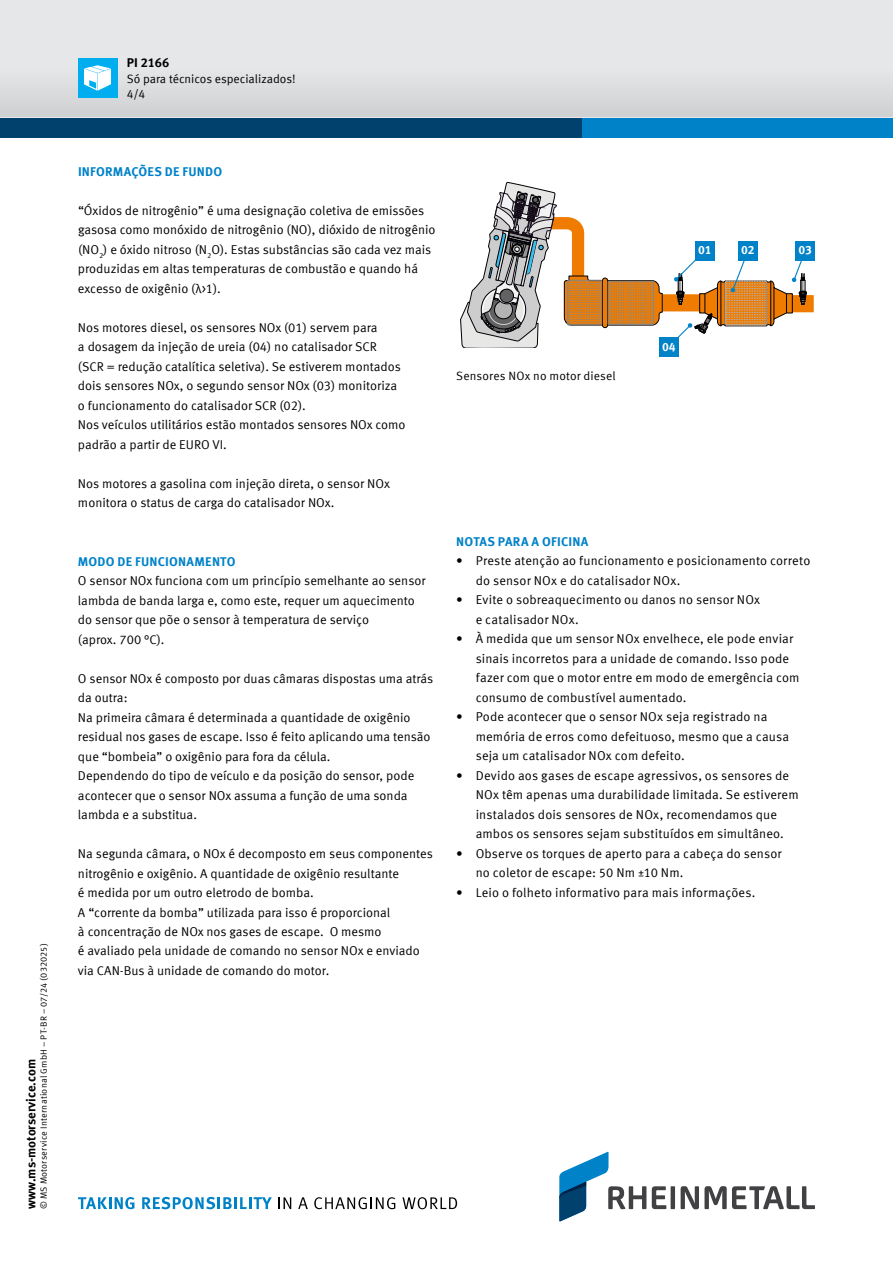
<style>
.page{position:relative;width:893px;height:1263px;background:#fff}
.page>*{position:absolute;margin:0;border:0;box-sizing:border-box;transform-origin:0 0}
.t1{font:12.75px/19.5px "Meta Offc Pro Norm";color:#000}
.t2{font:700 12.75px "Meta Offc Pro";letter-spacing:.015em;color:#0082c8}
.t3{font:700 12.75px "Meta Offc Pro";color:#000}
.t4{font:12px "Meta Offc Pro Norm";color:#000}
.t5{font:700 12px "Meta Offc Pro";letter-spacing:-.025em;color:#fff}
.t6{font:9px "Meta Offc Pro Norm";letter-spacing:.02em;color:#000}
</style>
<div class="page">
<div style="left:0;top:0;width:893px;height:127px;background:#e6e7e8"></div>
<div style="left:0;top:68px;width:893px;height:49px;background:#dadbdd"></div>
<div style="left:78px;top:58px;width:39px;height:39px;background:#00aeef"></div>
<svg style="left:84px;top:65px;width:27px;height:26px"></svg>
<svg style="left:559px;top:1152px;width:256px;height:69px"></svg>
<div style="left:0;top:118px;width:893px;height:19px;background:#00416e"></div>
<div style="left:582px;top:118px;width:311px;height:19px;background:#0082c8"></div>
<svg style="left:460px;top:182px;width:354px;height:166px"></svg>
<div style="left:695px;top:241px;width:20px;height:19px;background:#0082c8"></div>
<div style="left:738px;top:241px;width:20px;height:19px;background:#0082c8"></div>
<div style="left:795px;top:241px;width:20px;height:19px;background:#0082c8"></div>
<div style="left:659px;top:338px;width:20px;height:19px;background:#0082c8"></div>
<svg style="left:78px;top:1197px;width:56px;height:12px"></svg>
<svg style="left:142px;top:1197px;width:130px;height:12px"></svg>
<svg style="left:278px;top:1197px;width:13px;height:12px"></svg>
<svg style="left:298px;top:1197px;width:10px;height:12px"></svg>
<svg style="left:314px;top:1197px;width:81px;height:12px"></svg>
<svg style="left:402px;top:1197px;width:55px;height:12px"></svg>
<p class="t6" style="left:37px;top:1209px;width:267px;rotate:-90deg">© MS Motorservice International GmbH – PT-BR – 07/24 (032025)</p>
<p class="t3" style="left:21px;top:1209px;width:151px;rotate:-90deg">www.ms-motorservice.com</p>
<p class="t3" style="left:127px;top:53px;width:44px">PI 2166</p>
<p class="t4" style="left:127px;top:84px;width:20px">4/4</p>
<p class="t4" style="left:127px;top:69px;width:170px">Só para técnicos especializados!</p>
<p class="t2" style="left:78px;top:161px;width:146px">INFORMAÇÕES DE FUNDO</p>
<p class="t1" style="left:78px;top:200px;width:359px">“Óxidos de nitrogênio” é uma designação coletiva de emissões gasosa como monóxido de nitrogênio (NO), dióxido de nitrogênio (NO<sub>2</sub>) e óxido nitroso (N<sub>2</sub>O). Estas substâncias são cada vez mais produzidas em altas temperaturas de combustão e quando há excesso de oxigênio (λ&gt;1).</p>
<p class="t1" style="left:78px;top:317px;width:329px">Nos motores diesel, os sensores NOx (01) servem para<br>a dosagem da injeção de ureia (04) no catalisador SCR (SCR = redução catalítica seletiva). Se estiverem montados dois sensores NOx, o segundo sensor NOx (03) monitoriza o funcionamento do catalisador SCR (02).<br>Nos veículos utilitários estão montados sensores NOx como padrão a partir de EURO VI.</p>
<p class="t1" style="left:78px;top:472px;width:313px">Nos motores a gasolina com injeção direta, o sensor NOx monitora o status de carga do catalisador NOx.</p>
<p class="t2" style="left:78px;top:551px;width:159px">MODO DE FUNCIONAMENTO</p>
<p class="t1" style="left:78px;top:570px;width:349px">O sensor NOx funciona com um princípio semelhante ao sensor lambda de banda larga e, como este, requer um aquecimento do sensor que põe o sensor à temperatura de serviço<br>(aprox. 700 °C).</p>
<p class="t1" style="left:78px;top:667px;width:357px">O sensor NOx é composto por duas câmaras dispostas uma atrás da outra:<br>Na primeira câmara é determinada a quantidade de oxigênio residual nos gases de escape. Isso é feito aplicando uma tensão que “bombeia” o oxigênio para fora da célula.<br>Dependendo do tipo de veículo e da posição do sensor, pode acontecer que o sensor NOx assuma a função de uma sonda lambda e a substitua.</p>
<p class="t1" style="left:78px;top:843px;width:356px">Na segunda câmara, o NOx é decomposto em seus componentes nitrogênio e oxigênio. A quantidade de oxigênio resultante<br>é medida por um outro eletrodo de bomba.<br>A “corrente da bomba” utilizada para isso é proporcional<br>à concentração de NOx nos gases de escape. O mesmo<br>é avaliado pela unidade de comando no sensor NOx e enviado via CAN-Bus à unidade de comando do motor.</p>
<p class="t4" style="left:456px;top:366px;width:161px">Sensores NOx no motor diesel</p>
<p class="t5" style="left:698px;top:240px;width:15px">01</p>
<p class="t5" style="left:741px;top:240px;width:15px">02</p>
<p class="t5" style="left:798px;top:240px;width:15px">03</p>
<p class="t5" style="left:662px;top:337px;width:15px">04</p>
<p class="t2" style="left:456px;top:531px;width:134px">NOTAS PARA A OFICINA</p>
<p class="t1" style="left:476px;top:550px;width:336px;text-indent:-19px">• Preste atenção ao funcionamento e posicionamento correto do sensor NOx e do catalisador NOx.</p>
<p class="t1" style="left:476px;top:589px;width:286px;text-indent:-19px">• Evite o sobreaquecimento ou danos no sensor NOx e catalisador NOx.</p>
<p class="t1" style="left:476px;top:628px;width:325px;text-indent:-19px">• À medida que um sensor NOx envelhece, ele pode enviar sinais incorretos para a unidade de comando. Isso pode fazer com que o motor entre em modo de emergência com consumo de combustível aumentado.</p>
<p class="t1" style="left:476px;top:706px;width:315px;text-indent:-19px">• Pode acontecer que o sensor NOx seja registrado na memória de erros como defeituoso, mesmo que a causa seja um catalisador NOx com defeito.</p>
<p class="t1" style="left:476px;top:765px;width:325px;text-indent:-19px">• Devido aos gases de escape agressivos, os sensores de NOx têm apenas uma durabilidade limitada. Se estiverem instalados dois sensores de NOx, recomendamos que ambos os sensores sejam substituídos em simultâneo.</p>
<p class="t1" style="left:476px;top:843px;width:307px;text-indent:-19px">• Observe os torques de aperto para a cabeça do sensor no coletor de escape: 50 Nm ±10 Nm.</p>
<p class="t1" style="left:456px;top:882px;width:301px">• Leio o folheto informativo para mais informações.</p>
</div>
